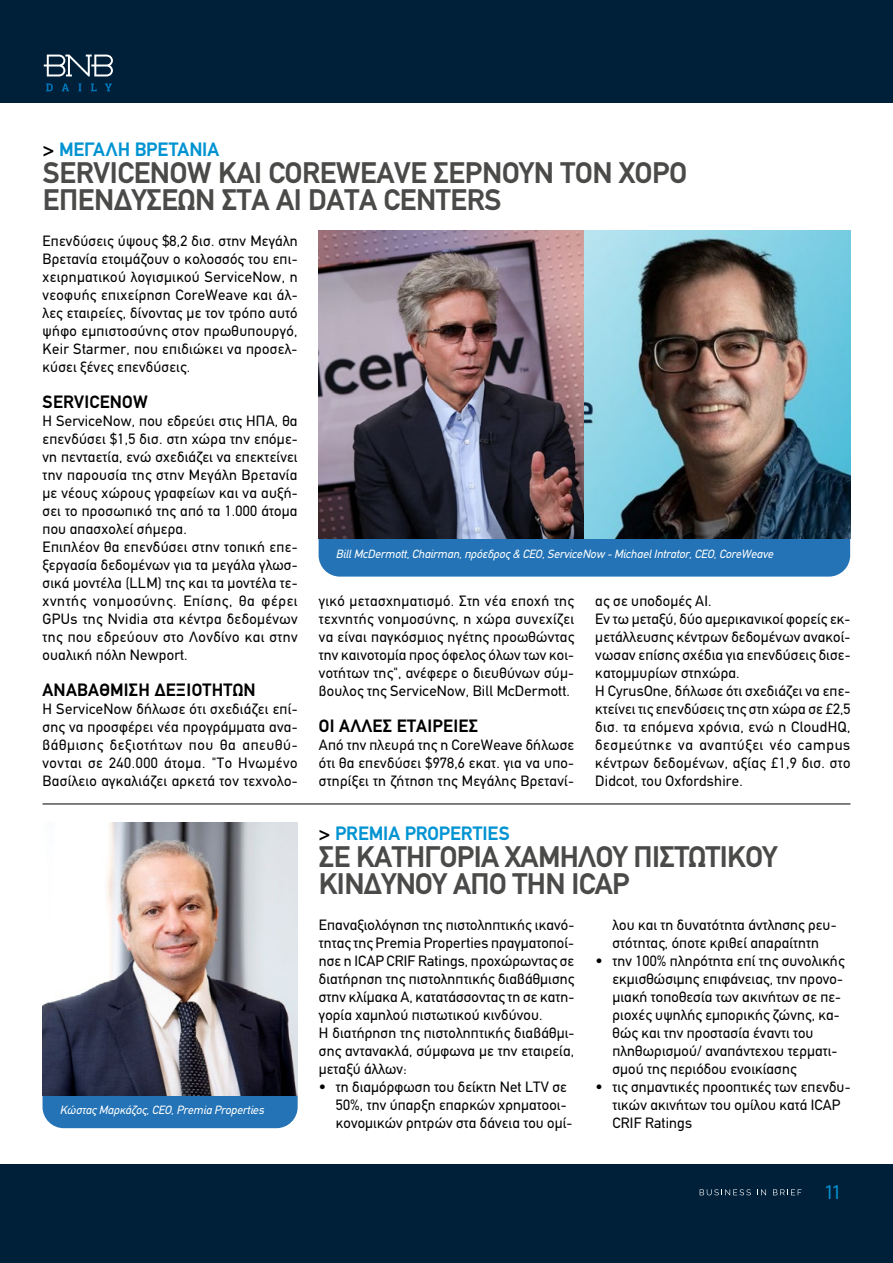
<style>
.page{position:relative;width:893px;height:1263px;background:#fff}
.page>*{position:absolute;margin:0;border:0;box-sizing:border-box;transform-origin:0 0}
.t1{font:700 30px/27px "PF Din Text";letter-spacing:-.01em;color:#4a4a49}
.t2{font:700 19.5px "PF Din Text";color:#0093d1}
.t3{font:19.5px "CF Asty Std";color:#0093d1}
.t4{font:700 18px "PF Din Text";letter-spacing:.015em;color:#000}
.t5{font:15px/18px "PF Din Text";letter-spacing:.015em;color:#000}
.t6{font:italic 12px "PF Din Text";color:#fff}
.s1{color:#000}
</style>
<div class="page">
<div style="left:0;top:0;width:893px;height:102px;background:#001f38"></div>
<svg style="left:46px;top:84px;width:7px;height:7px"></svg>
<svg style="left:62px;top:84px;width:7px;height:7px"></svg>
<svg style="left:78px;top:84px;width:4px;height:7px"></svg>
<svg style="left:91px;top:84px;width:6px;height:7px"></svg>
<svg style="left:105px;top:84px;width:7px;height:7px"></svg>
<svg style="left:44px;top:55px;width:69px;height:21px"></svg>
<div style="left:0;top:1164px;width:893px;height:99px;background:#001f38"></div>
<svg style="left:700px;top:1189px;width:51px;height:6px"></svg>
<svg style="left:757px;top:1189px;width:9px;height:6px"></svg>
<svg style="left:773px;top:1189px;width:28px;height:6px"></svg>
<hr style="left:43px;top:804px;width:807px;height:1px;background:#000">
<div style="left:319px;top:475px;width:531px;height:102px;background:#2373b6;border-radius:21px"></div>
<img style="left:319px;top:231px;width:531px;height:307px">
<div style="left:43px;top:948px;width:255px;height:180px;background:#2373b6;border-radius:21px"></div>
<img style="left:43px;top:822px;width:255px;height:273px">
<h2 class="t2" style="left:43px;top:138px;width:178px"><span class="s1">&gt;</span> ΜΕΓΑΛΗ ΒΡΕΤΑΝΙΑ</h2>
<h1 class="t1" style="left:43px;top:159px;width:643px">SERVICENOW ΚΑΙ COREWEAVE ΣΈΡΝΟΥΝ ΤΟΝ ΧΟΡΌ<br>ΕΠΕΝΔΎΣΕΩΝ ΣΤΑ AI DATA CENTERS</h1>
<p class="t5" style="left:43px;top:232px;width:257px;text-align:justify">Επενδύσεις ύψους $8,2 δισ. στην Μεγάλη Βρετανία ετοιμάζουν ο κολοσσός του επι&shy;χειρηματικού λογισμικού ServiceNow, η νεοφυής επιχείρηση CoreWeave και άλ&shy;λες εταιρείες, δίνοντας με τον τρόπο αυτό ψήφο εμπιστοσύνης στον πρωθυπουργό, Keir Starmer, που επιδιώκει να προσελ&shy;κύσει ξένες επενδύσεις.</p>
<p class="t4" style="left:43px;top:391px;width:107px">SERVICENOW</p>
<p class="t5" style="left:43px;top:412px;width:257px">Η ServiceNow, που εδρεύει στις ΗΠΑ, θα επενδύσει $1,5 δισ. στη χώρα την επόμε&shy;νη πενταετία, ενώ σχεδιάζει να επεκτείνει την παρουσία της στην Μεγάλη Βρετανία με νέους χώρους γραφείων και να αυξή&shy;σει το προσωπικό της από τα 1.000 άτομα που απασχολεί σήμερα.<br>Επιπλέον θα επενδύσει στην τοπική επε&shy;ξεργασία δεδομένων για τα μεγάλα γλωσ&shy;σικά μοντέλα (LLM) της και τα μοντέλα τε&shy;χνητής νοημοσύνης. Επίσης, θα φέρει GPUs της Nvidia στα κέντρα δεδομένων της που εδρεύουν στο Λονδίνο και στην ουαλική πόλη Newport.</p>
<p class="t4" style="left:43px;top:679px;width:215px">ΑΝΑΒΑΘΜΙΣΗ ΔΕΞΙΟΤΗΤΩΝ</p>
<p class="t5" style="left:43px;top:700px;width:257px;text-align:justify">Η ServiceNow δήλωσε ότι σχεδιάζει επί&shy;σης να προσφέρει νέα προγράμματα ανα&shy;βάθμισης δεξιοτήτων που θα απευθύ&shy;νονται σε 240.000 άτομα. "Το Ηνωμένο Βασίλειο αγκαλιάζει αρκετά τον τεχνολο-</p>
<p class="t6" style="left:60px;top:1103px;width:206px">Κώστας Μαρκάζος, CEO, Premia Properties</p>
<p class="t6" style="left:336px;top:547px;width:439px">Bill McDermott, Chairman, πρόεδρος &amp; CEO, ServiceNow - Michael Intrator, CEO, CoreWeave</p>
<p class="t5" style="left:319px;top:592px;width:257px;text-align:justify">γικό μετασχηματισμό. Στη νέα εποχή της τεχνητής νοημοσύνης, η χώρα συνεχίζει να είναι παγκόσμιος ηγέτης προωθώντας την καινοτομία προς όφελος όλων των κοι&shy;νοτήτων της", ανέφερε ο διευθύνων σύμ&shy;βουλος της ServiceNow, Bill McDermott.</p>
<p class="t4" style="left:319px;top:715px;width:161px">ΟΙ ΑΛΛΕΣ ΕΤΑΙΡΕΙΕΣ</p>
<p class="t5" style="left:319px;top:736px;width:257px;text-align:justify">Από την πλευρά της η CoreWeave δήλωσε ότι θα επενδύσει $978,6 εκατ. για να υπο&shy;στηρίξει τη ζήτηση της Μεγάλης Βρετανί-</p>
<p class="t5" style="left:595px;top:592px;width:257px">ας σε υποδομές AI.<br>Εν τω μεταξύ, δύο αμερικανικοί φορείς εκ&shy;μετάλλευσης κέντρων δεδομένων ανακοί&shy;νωσαν επίσης σχέδια για επενδύσεις δισε&shy;κατομμυρίων στηχώρα.<br>Η CyrusOne, δήλωσε ότι σχεδιάζει να επε&shy;κτείνει τις επενδύσεις της στη χώρα σε £2,5 δισ. τα επόμενα χρόνια, ενώ η CloudHQ, δεσμεύτηκε να αναπτύξει νέο campus κέντρων δεδομένων, αξίας £1,9 δισ. στο Didcot, του Oxfordshire.</p>
<h2 class="t2" style="left:319px;top:822px;width:192px"><span class="s1">&gt;</span> PREMIA PROPERTIES</h2>
<h1 class="t1" style="left:319px;top:843px;width:461px">ΣΕ ΚΑΤΗΓΟΡΊΑ ΧΑΜΗΛΟΎ ΠΙΣΤΩΤΙΚΟΎ<br>ΚΙΝΔΎΝΟΥ ΑΠΌ ΤΗΝ ICAP</h1>
<p class="t5" style="left:319px;top:916px;width:257px">Eπαναξιολόγηση της πιστοληπτικής ικανό&shy;τητας της Premia Properties πραγματοποί&shy;ησε η ICAP CRIF Ratings, προχώρωντας σε διατήρηση της πιστοληπτικής διαβάθμισης στην κλίμακα A, κατατάσσοντας τη σε κατη&shy;γορία χαμηλού πιστωτικού κινδύνου.<br>Η διατήρηση της πιστοληπτικής διαβάθμι&shy;σης αντανακλά, σύμφωνα με την εταιρεία, μεταξύ άλλων:</p>
<p class="t5" style="left:336px;top:1078px;width:238px;text-indent:-17px">• τη διαμόρφωση του δείκτη Net LTV σε<br>50%, την ύπαρξη επαρκών χρηματοοι&shy;κονομικών ρητρών στα δάνεια του ομί-</p>
<p class="t5" style="left:612px;top:916px;width:226px">λου και τη δυνατότητα άντλησης ρευ&shy;στότητας, όποτε κριθεί απαραίτητη</p>
<p class="t5" style="left:612px;top:952px;width:233px;text-indent:-17px">• την 100% πληρότητα επί της συνολικής εκμισθώσιμης επιφάνειας, την προνο&shy;μιακή τοποθεσία των ακινήτων σε πε&shy;ριοχές υψηλής εμπορικής ζώνης, κα&shy;θώς και την προστασία έναντι του πληθωρισμού/ αναπάντεχου τερματι&shy;σμού της περιόδου ενοικίασης</p>
<p class="t5" style="left:612px;top:1078px;width:240px;text-indent:-17px">• τις σημαντικές προοπτικές των επενδυ&shy;τικών ακινήτων του ομίλου κατά ICAP<br>CRIF Ratings</p>
<h2 class="t3" style="left:825px;top:1181px;width:16px">11</h2>
</div>
